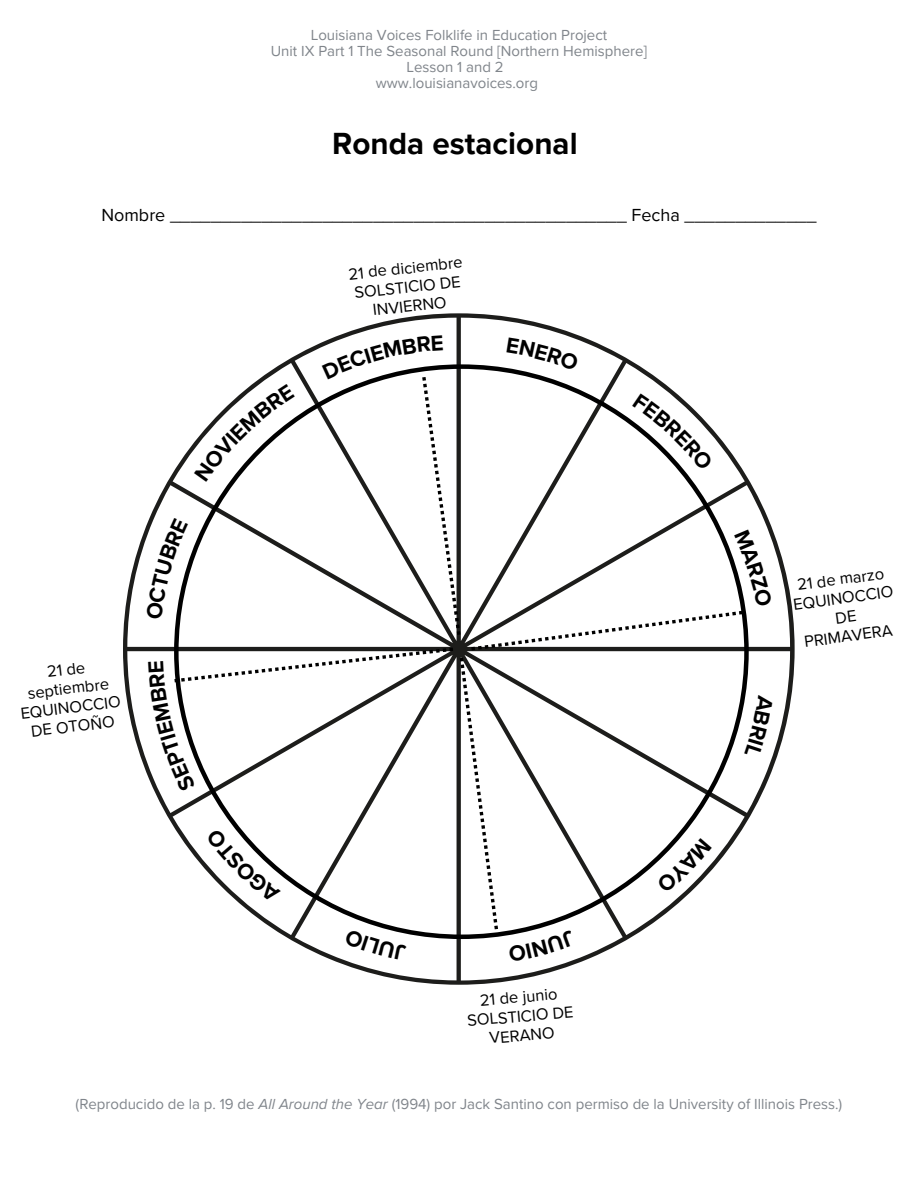
<style>
.page{position:relative;width:918px;height:1188px;background:#fff}
.page>*{position:absolute;margin:0;border:0;box-sizing:border-box;transform-origin:0 0}
.t1{font:700 31.5px "Proxima Nova";color:#000}
.t2{font:18px "Proxima Nova";color:#000}
.t3{font:16.5px/19.2px "Proxima Nova";color:#000;text-align:center}
.t4{font:15px "Proxima Nova";color:#80858b}
.s1{font-style:italic}
</style>
<div class="page">
<svg style="left:123px;top:313px;width:672px;height:672px"></svg>
<svg style="left:174px;top:364px;width:575px;height:575px"></svg>
<svg style="left:460px;top:658px;width:38px;height:271px"></svg>
<svg style="left:507px;top:338px;width:72px;height:33px"></svg>
<svg style="left:632px;top:394px;width:82px;height:77px"></svg>
<svg style="left:471px;top:529px;width:302px;height:122px"></svg>
<svg style="left:744px;top:695px;width:29px;height:63px"></svg>
<svg style="left:656px;top:838px;width:56px;height:56px"></svg>
<svg style="left:322px;top:335px;width:139px;height:300px"></svg>
<svg style="left:194px;top:384px;width:101px;height:98px"></svg>
<svg style="left:146px;top:518px;width:42px;height:101px"></svg>
<svg style="left:148px;top:648px;width:305px;height:144px"></svg>
<svg style="left:206px;top:828px;width:75px;height:75px"></svg>
<svg style="left:344px;top:929px;width:63px;height:32px"></svg>
<svg style="left:508px;top:930px;width:68px;height:32px"></svg>
<p class="t4" style="left:311px;top:27px;width:298px">Louisiana Voices Folklife in Education Project</p>
<p class="t4" style="left:271px;top:42px;width:378px">Unit IX Part 1 The Seasonal Round [Northern Hemisphere]</p>
<p class="t4" style="left:407px;top:58px;width:99px">Lesson 1 and 2</p>
<p class="t4" style="left:376px;top:74px;width:164px">www.louisianavoices.org</p>
<h1 class="t1" style="left:332px;top:125px;width:247px">Ronda estacional</h1>
<h3 class="t2" style="left:101px;top:205px;width:717px">Nombre _____________________________________________ Fecha _____________</h3>
<p class="t3" style="left:15px;top:666px;width:102px;rotate:-7deg">21 de septiembre<br>EQUINOCCIO<br>DE OTOÑO</p>
<p class="t3" style="left:348px;top:265px;width:116px;rotate:-6deg">21 de diciembre<br>SOLSTICIO DE<br>INVIERNO</p>
<p class="t3" style="left:465px;top:993px;width:108px;rotate:-5deg">21 de junio<br>SOLSTICIO DE<br>VERANO</p>
<p class="t3" style="left:790px;top:577px;width:102px;rotate:-8deg">21 de marzo<br>EQUINOCCIO<br>DE<br>PRIMAVERA</p>
<h3 class="t4" style="left:76px;top:1096px;width:768px">(Reproducido de la p. 19 de <span class="s1">All Around the Year</span> (1994) por Jack Santino con permiso de la University of Illinois Press.)</h3>
</div>
